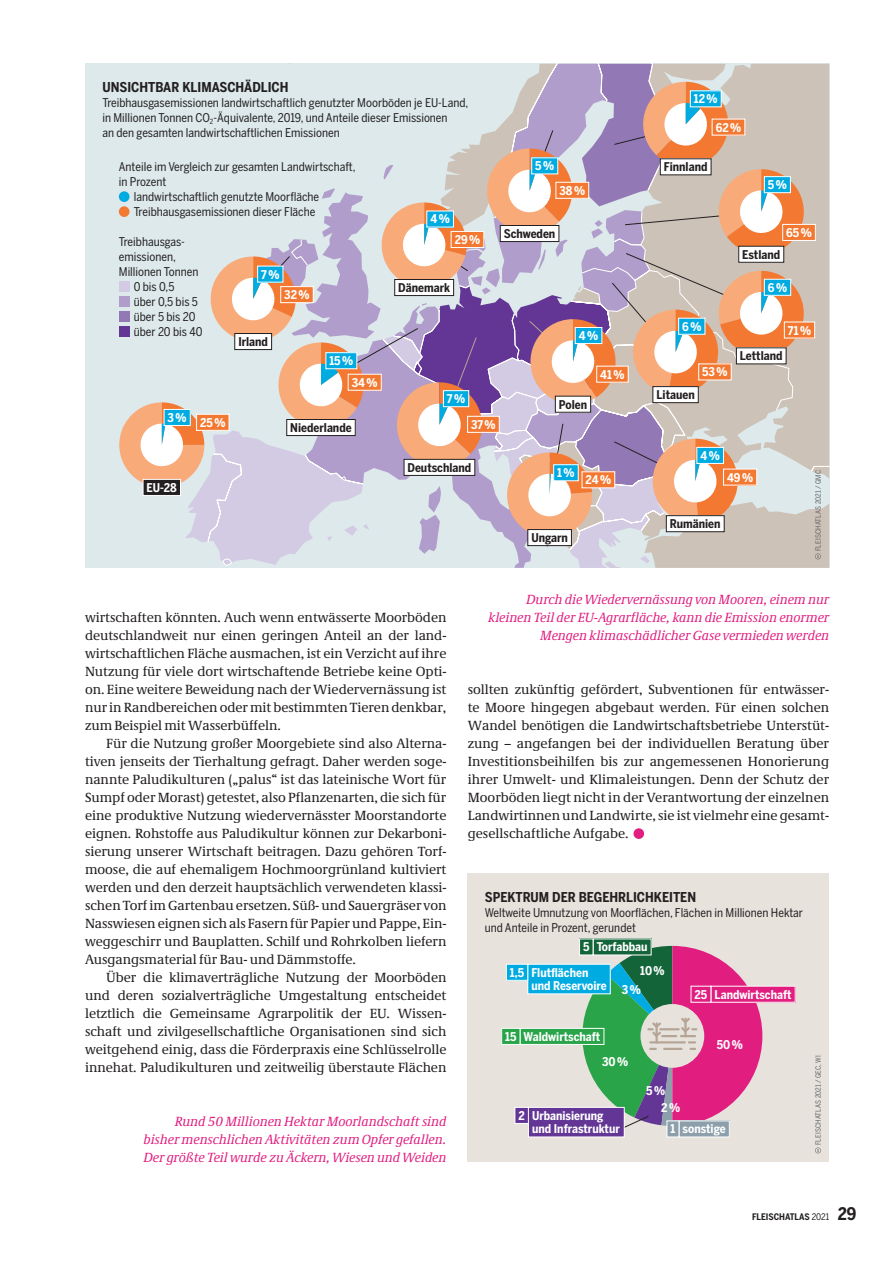
<style>
.page{position:relative;width:893px;height:1263px;background:#fff}
.page>*{position:absolute;margin:0;border:0;box-sizing:border-box;transform-origin:0 0}
.t1{font:13.5px/18px "Demos Pro";letter-spacing:-.005em;color:#231f20;text-align:justify}
.t2{font:italic 13.5px/18px "Demos Pro";letter-spacing:-.005em;color:#e21d80;text-align:justify}
.t3{font:700 13.5px "Benton Sans Cond";color:#231f20}
.t4{font:12px/15px "Benton Sans Cond";color:#231f20}
.t5{font:700 12px/25.3px "Benton Sans Cond";color:#fff}
.t6{font:700 12px "Benton Sans Cond";color:#231f20}
.t7{font:700 9px "Benton Sans Cond";color:#231f20}
.t8{font:7.2px "Benton Sans Cond";letter-spacing:.015em;color:#636366}
.s1{font-weight:400}
.s2{font-size:17.25px}
</style>
<div class="page">
<div style="left:633px;top:828px;width:11px;height:11px;background:#e21d80;border-radius:50%"></div>
<div style="left:468px;top:874px;width:361px;height:288px;background:#e7e2dc"></div>
<svg style="left:815px;top:1147px;width:6px;height:6px"></svg>
<div style="left:520px;top:1028px;width:84px;height:16px;background:#29a449"></div>
<div style="left:520px;top:1028px;width:84px;height:17px;border:1px solid #fff"></div>
<div style="left:502px;top:1028px;width:18px;height:16px;background:#29a449"></div>
<div style="left:501px;top:1028px;width:19px;height:17px;border:1px solid #fff"></div>
<div style="left:593px;top:939px;width:58px;height:16px;background:#14643a"></div>
<div style="left:579px;top:939px;width:14px;height:16px;background:#14643a"></div>
<div style="left:579px;top:938px;width:14px;height:17px;border:1px solid #fff"></div>
<div style="left:528px;top:964px;width:82px;height:30px;background:#00abe1"></div>
<div style="left:527px;top:964px;width:84px;height:30px;border:1px solid #fff"></div>
<div style="left:506px;top:964px;width:22px;height:16px;background:#00abe1"></div>
<div style="left:506px;top:964px;width:22px;height:17px;border:1px solid #fff"></div>
<div style="left:679px;top:1121px;width:50px;height:16px;background:#8c9faa"></div>
<div style="left:679px;top:1120px;width:51px;height:17px;border:1px solid #fff"></div>
<div style="left:667px;top:1121px;width:12px;height:16px;background:#8c9faa"></div>
<div style="left:667px;top:1120px;width:12px;height:17px;border:1px solid #fff"></div>
<div style="left:528px;top:1107px;width:96px;height:30px;background:#633695"></div>
<div style="left:528px;top:1107px;width:97px;height:30px;border:1px solid #fff"></div>
<div style="left:515px;top:1107px;width:13px;height:16px;background:#633695"></div>
<div style="left:514px;top:1107px;width:15px;height:17px;border:1px solid #fff"></div>
<svg style="left:570px;top:946px;width:192px;height:186px"></svg>
<div style="left:711px;top:986px;width:84px;height:16px;background:#e21d80"></div>
<div style="left:691px;top:986px;width:20px;height:16px;background:#e21d80"></div>
<div style="left:85px;top:64px;width:34px;height:504px;background:#dde9eb"></div>
<svg style="left:119px;top:64px;width:710px;height:504px;background:#d2c5c6"></svg>
<div style="left:582px;top:472px;width:33px;height:16px;background:#f37932"></div>
<div style="left:582px;top:471px;width:33px;height:17px;border:1px solid #fff"></div>
<div style="left:554px;top:465px;width:24px;height:16px;background:#00abe1"></div>
<div style="left:553px;top:464px;width:26px;height:17px;border:1px solid #fff"></div>
<div style="left:528px;top:529px;width:43px;height:17px;background:#fff"></div>
<div style="left:527px;top:529px;width:45px;height:17px;border:1px solid #231f20"></div>
<p class="t3" style="left:102px;top:79px;width:188px">UNSICHTBAR KLIMASCHÄDLICH</p>
<p class="t4" style="left:102px;top:95px;width:367px">Treibhausgasemissionen landwirtschaftlich genutzter Moorböden je EU-Land, in Millionen Tonnen CO<sub>2</sub>-Äquivalente, 2019, und Anteile dieser Emissionen<br>an den gesamten landwirtschaftlichen Emissionen</p>
<p class="t4" style="left:119px;top:159px;width:238px">Anteile im Vergleich zur gesamten Landwirtschaft,</p>
<p class="t4" style="left:119px;top:174px;width:49px">in Prozent</p>
<p class="t4" style="left:134px;top:189px;width:187px">landwirtschaftlich genutzte Moorfläche</p>
<p class="t4" style="left:134px;top:204px;width:183px">Treibhausgasemissionen dieser Fläche</p>
<p class="t4" style="left:119px;top:234px;width:68px">Treibhausgas-</p>
<p class="t4" style="left:119px;top:249px;width:59px">emissionen,</p>
<p class="t4" style="left:119px;top:264px;width:81px">Millionen Tonnen</p>
<p class="t4" style="left:134px;top:279px;width:42px">0 bis 0,5</p>
<p class="t4" style="left:134px;top:294px;width:66px">über 0,5 bis 5</p>
<p class="t4" style="left:134px;top:309px;width:63px">über 5 bis 20</p>
<p class="t4" style="left:134px;top:324px;width:70px">über 20 bis 40</p>
<p class="t5" style="left:430px;top:207px;width:21px">4 %</p>
<p class="t5" style="left:455px;top:227px;width:27px">29 %</p>
<p class="t5" style="left:261px;top:262px;width:20px">7 %</p>
<p class="t6" style="left:398px;top:281px;width:53px">Dänemark</p>
<p class="t5" style="left:284px;top:282px;width:27px">32 %</p>
<p class="t6" style="left:238px;top:335px;width:31px">Irland</p>
<p class="t5" style="left:329px;top:348px;width:25px">15 %</p>
<p class="t5" style="left:168px;top:410px;width:59px">3 % 25 %</p>
<p class="t5" style="left:352px;top:370px;width:27px">34 %</p>
<p class="t6" style="left:290px;top:421px;width:63px">Niederlande</p>
<p class="t5" style="left:447px;top:386px;width:20px">7 %</p>
<p class="t5" style="left:471px;top:412px;width:26px">37 %</p>
<p class="t5" style="left:535px;top:154px;width:20px">5 %</p>
<p class="t5" style="left:559px;top:178px;width:27px">38 %</p>
<p class="t6" style="left:504px;top:227px;width:53px">Schweden</p>
<p class="t5" style="left:579px;top:323px;width:21px">4 %</p>
<p class="t5" style="left:600px;top:362px;width:26px">41 %</p>
<p class="t6" style="left:559px;top:397px;width:30px">Polen</p>
<p class="t5" style="left:147px;top:475px;width:32px">EU-28</p>
<p class="t6" style="left:408px;top:460px;width:65px">Deutschland</p>
<p class="t5" style="left:557px;top:460px;width:19px">1 %</p>
<p class="t5" style="left:586px;top:467px;width:27px">24 %</p>
<p class="t6" style="left:531px;top:531px;width:38px">Ungarn</p>
<p class="t5" style="left:694px;top:87px;width:25px">12 %</p>
<p class="t5" style="left:716px;top:115px;width:27px">62 %</p>
<p class="t6" style="left:664px;top:160px;width:45px">Finnland</p>
<p class="t5" style="left:768px;top:172px;width:20px">5 %</p>
<p class="t5" style="left:682px;top:314px;width:21px">6 %</p>
<p class="t5" style="left:786px;top:220px;width:27px">65 %</p>
<p class="t6" style="left:742px;top:247px;width:39px">Estland</p>
<p class="t5" style="left:768px;top:275px;width:21px">6 %</p>
<p class="t5" style="left:788px;top:318px;width:25px">71 %</p>
<p class="t6" style="left:740px;top:349px;width:44px">Lettland</p>
<p class="t6" style="left:656px;top:388px;width:40px">Litauen</p>
<p class="t5" style="left:702px;top:360px;width:27px">53 %</p>
<p class="t5" style="left:700px;top:443px;width:21px">4 %</p>
<p class="t5" style="left:727px;top:465px;width:28px">49 %</p>
<p class="t6" style="left:670px;top:517px;width:52px">Rumänien</p>
<p class="t8" style="left:814px;top:551px;width:83px;rotate:-90deg">FLEISCHATLAS 2021 / GMC</p>
<p class="t1" style="left:85px;top:608px;width:363px">wirtschaften könnten. Auch wenn entwässerte Moorböden deutschlandweit nur einen geringen Anteil an der land&shy;wirtschaftlichen Fläche ausmachen, ist ein Verzicht auf ihre Nutzung für viele dort wirtschaftende Betriebe keine Opti&shy;on. Eine weitere Beweidung nach der Wiedervernässung ist nur in Randbereichen oder mit bestimmten Tieren denkbar, zum Beispiel mit Wasserbüffeln.</p>
<p class="t1" style="left:85px;top:734px;width:363px;text-indent:21px">Für die Nutzung großer Moorgebiete sind also Alterna&shy;tiven jenseits der Tierhaltung gefragt. Daher werden soge&shy;nannte Paludikulturen („palus“ ist das lateinische Wort für Sumpf oder Morast) getestet, also Pflanzenarten, die sich für eine produktive Nutzung wiedervernässter Moorstandorte eignen. Rohstoffe aus Paludikultur können zur Dekarboni&shy;sierung unserer Wirtschaft beitragen. Dazu gehören Torf&shy;moose, die auf ehemaligem Hochmoorgrünland kultiviert werden und den derzeit hauptsächlich verwendeten klassi&shy;schen Torf im Gartenbau ersetzen. Süß- und Sauergräser von Nasswiesen eignen sich als Fasern für Papier und Pappe, Ein&shy;weggeschirr und Bauplatten. Schilf und Rohrkolben liefern Ausgangsmaterial für Bau- und Dämmstoffe.</p>
<p class="t1" style="left:85px;top:968px;width:363px;text-indent:21px">Über die klimaverträgliche Nutzung der Moorböden und deren sozialverträgliche Umgestaltung entscheidet letztlich die Gemeinsame Agrarpolitik der EU. Wissen&shy;schaft und zivilgesellschaftliche Organisationen sind sich weitgehend einig, dass die Förderpraxis eine Schlüsselrolle innehat. Paludikulturen und zeitweilig überstaute Flächen</p>
<p class="t2" style="left:143px;top:1112px;width:304px;text-indent:31px">Rund 50 Millionen Hektar Moorlandschaft sind bisher menschlichen Aktivitäten zum Opfer gefallen.<br>Der größte Teil wurde zu Äckern, Wiesen und Weiden</p>
<p class="t2" style="left:488px;top:590px;width:342px;text-align:right">Durch die Wiedervernässung von Mooren, einem nur kleinen Teil der EU-Agrarfläche, kann die Emission enormer<br>Mengen klimaschädlicher Gase vermieden werden</p>
<p class="t1" style="left:468px;top:680px;width:363px">sollten zukünftig gefördert, Subventionen für entwässer&shy;te Moore hingegen abgebaut werden. Für einen solchen Wandel benötigen die Landwirtschaftsbetriebe Unterstüt&shy;zung – angefangen bei der individuellen Beratung über Investitionsbeihilfen bis zur angemessenen Honorierung ihrer Umwelt- und Klimaleistungen. Denn der Schutz der Moorböden liegt nicht in der Verantwortung der einzelnen Landwirtinnen und Landwirte, sie ist vielmehr eine gesamt&shy;gesellschaftliche Aufgabe.</p>
<p class="t3" style="left:485px;top:889px;width:213px">SPEKTRUM DER BEGEHRLICHKEITEN</p>
<p class="t4" style="left:485px;top:905px;width:320px">Weltweite Umnutzung von Moorflächen, Flächen in Millionen Hektar und Anteile in Prozent, gerundet</p>
<p class="t5" style="left:531px;top:935px;width:118px;text-indent:52px">5 Torfabbau<br>Flutflächen</p>
<p class="t5" style="left:531px;top:973px;width:77px">und Reservoire</p>
<p class="t5" style="left:640px;top:958px;width:26px">10 %</p>
<p class="t5" style="left:510px;top:960px;width:16px">1,5</p>
<p class="t5" style="left:622px;top:977px;width:21px">3 %</p>
<p class="t5" style="left:505px;top:1024px;width:97px">15 Waldwirtschaft</p>
<p class="t5" style="left:602px;top:1049px;width:28px">30 %</p>
<p class="t5" style="left:646px;top:1078px;width:20px">5 %</p>
<p class="t5" style="left:695px;top:982px;width:99px">25 Landwirtschaft</p>
<p class="t5" style="left:717px;top:1032px;width:28px">50 %</p>
<p class="t5" style="left:518px;top:1103px;width:8px">2</p>
<p class="t5" style="left:532px;top:1109px;width:89px;line-height:13.5px">Urbanisierung und Infrastruktur</p>
<p class="t5" style="left:661px;top:1095px;width:20px">2 %</p>
<p class="t5" style="left:670px;top:1116px;width:57px">1 sonstige</p>
<p class="t8" style="left:814px;top:1145px;width:91px;rotate:-90deg">FLEISCHATLAS 2021 / GEC, WI</p>
<p class="t7" style="left:752px;top:1212px;width:106px">FLEISCHATLAS <span class="s1">2021</span> <span class="s2">29</span></p>
</div>
